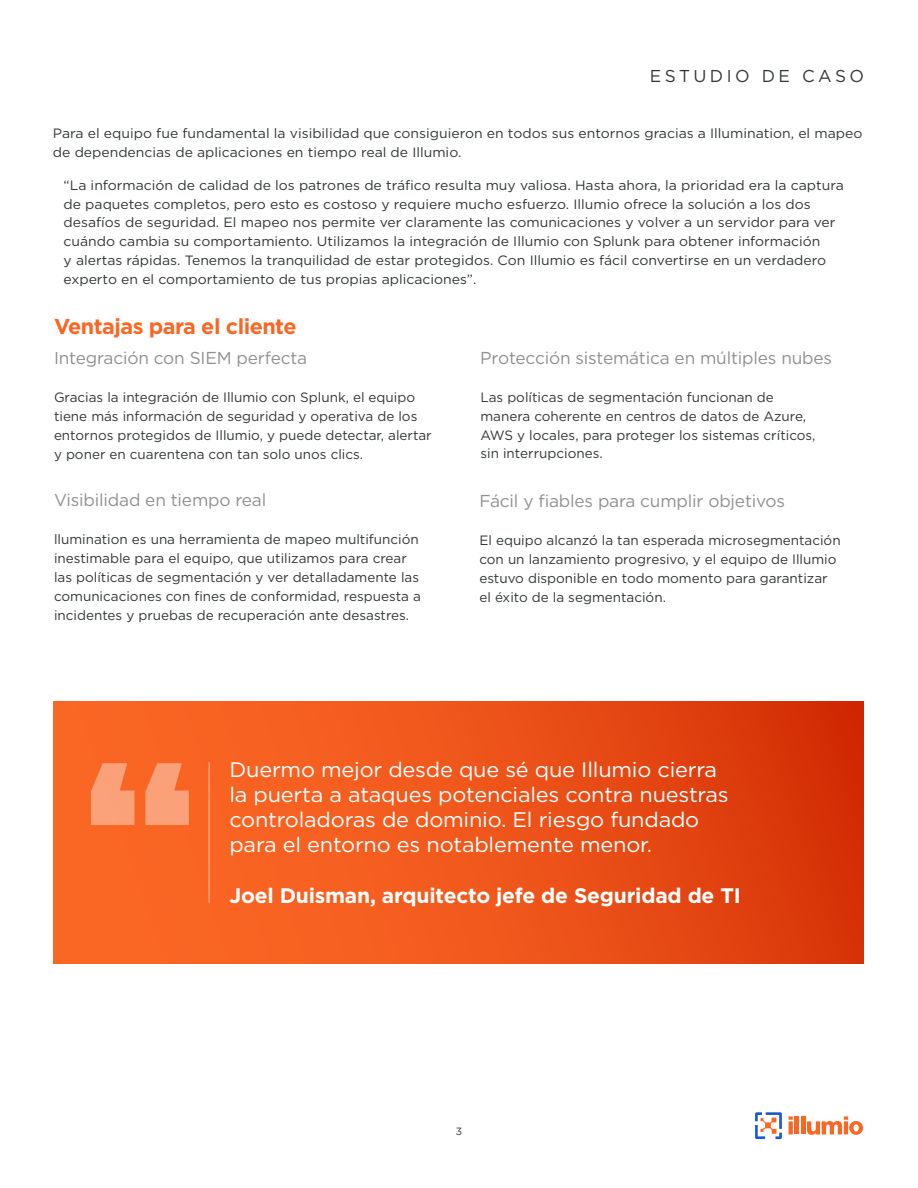
<style>
.page{position:relative;width:918px;height:1188px;background:#fff}
.page>*{position:absolute;margin:0;border:0;box-sizing:border-box;transform-origin:0 0}
.t1{font:700 21.6px "Gotham";letter-spacing:-.025em;color:#fa6624}
.t2{font:21px/25.2px "Gotham";letter-spacing:-.01em;color:#fff}
.t3{font:700 21px "Gotham";letter-spacing:-.01em;color:#fff}
.t4{font:17.25px "Gotham";letter-spacing:-.01em;color:#8e9092}
.t5{font:17.1px "Gotham";letter-spacing:.2em;color:#313638}
.t6{font:13.5px/18.9px "Gotham";color:#313638}
.t7{font:10.5px "Gotham";color:#313638}
</style>
<div class="page">
<svg style="left:789px;top:1121px;width:4px;height:13px"></svg>
<svg style="left:789px;top:1116px;width:4px;height:4px"></svg>
<hr style="left:795px;top:1116px;width:4px;height:18px;background:#fa6624">
<hr style="left:801px;top:1116px;width:4px;height:18px;background:#fa6624">
<svg style="left:807px;top:1116px;width:56px;height:19px"></svg>
<svg style="left:755px;top:1112px;width:27px;height:27px"></svg>
<div style="left:53px;top:702px;width:810px;height:261px;background:linear-gradient(to right,#ff702a,#d9360a)"></div>
<hr style="left:208px;top:762px;width:2px;height:141px;background:#fff">
<svg style="left:91px;top:763px;width:98px;height:62px;background:#fa9062"></svg>
<p class="t5" style="left:650px;top:65px;width:216px">ESTUDIO DE CASO</p>
<p class="t6" style="left:53px;top:124px;width:811px">Para el equipo fue fundamental la visibilidad que consiguieron en todos sus entornos gracias a Illumination, el mapeo de dependencias de aplicaciones en tiempo real de Illumio.</p>
<p class="t6" style="left:64px;top:175px;width:782px">“La información de calidad de los patrones de tráfico resulta muy valiosa. Hasta ahora, la prioridad era la captura de paquetes completos, pero esto es costoso y requiere mucho esfuerzo. Illumio ofrece la solución a los dos desafíos de seguridad. El mapeo nos permite ver claramente las comunicaciones y volver a un servidor para ver cuándo cambia su comportamiento. Utilizamos la integración de Illumio con Splunk para obtener información<br>y alertas rápidas. Tenemos la tranquilidad de estar protegidos. Con Illumio es fácil convertirse en un verdadero experto en el comportamiento de tus propias aplicaciones”.</p>
<h1 class="t1" style="left:54px;top:312px;width:244px">Ventajas para el cliente</h1>
<p class="t4" style="left:54px;top:347px;width:255px">Integración con SIEM perfecta</p>
<p class="t6" style="left:54px;top:388px;width:379px">Gracias la integración de Illumio con Splunk, el equipo tiene más información de seguridad y operativa de los entornos protegidos de Illumio, y puede detectar, alertar y poner en cuarentena con tan solo unos clics.</p>
<p class="t4" style="left:54px;top:489px;width:214px">Visibilidad en tiempo real</p>
<p class="t6" style="left:54px;top:530px;width:368px">llumination es una herramienta de mapeo multifunción inestimable para el equipo, que utilizamos para crear las políticas de segmentación y ver detalladamente las comunicaciones con fines de conformidad, respuesta a incidentes y pruebas de recuperación ante desastres.</p>
<p class="t4" style="left:480px;top:347px;width:353px">Protección sistemática en múltiples nubes</p>
<p class="t6" style="left:480px;top:387px;width:337px">Las políticas de segmentación funcionan de manera coherente en centros de datos de Azure, AWS y locales, para proteger los sistemas críticos, sin interrupciones.</p>
<p class="t4" style="left:479px;top:490px;width:307px">Fácil y fiables para cumplir objetivos</p>
<p class="t6" style="left:479px;top:530px;width:363px">El equipo alcanzó la tan esperada microsegmentación con un lanzamiento progresivo, y el equipo de Illumio estuvo disponible en todo momento para garantizar el éxito de la segmentación.</p>
<h2 class="t2" style="left:229px;top:756px;width:501px">Duermo mejor desde que sé que Illumio cierra la puerta a ataques potenciales contra nuestras controladoras de dominio. El riesgo fundado para el entorno es notablemente menor.</h2>
<h2 class="t3" style="left:229px;top:881px;width:513px">Joel Duisman, arquitecto jefe de Seguridad de TI</h2>
<p class="t7" style="left:456px;top:1124px;width:8px">3</p>
</div>
